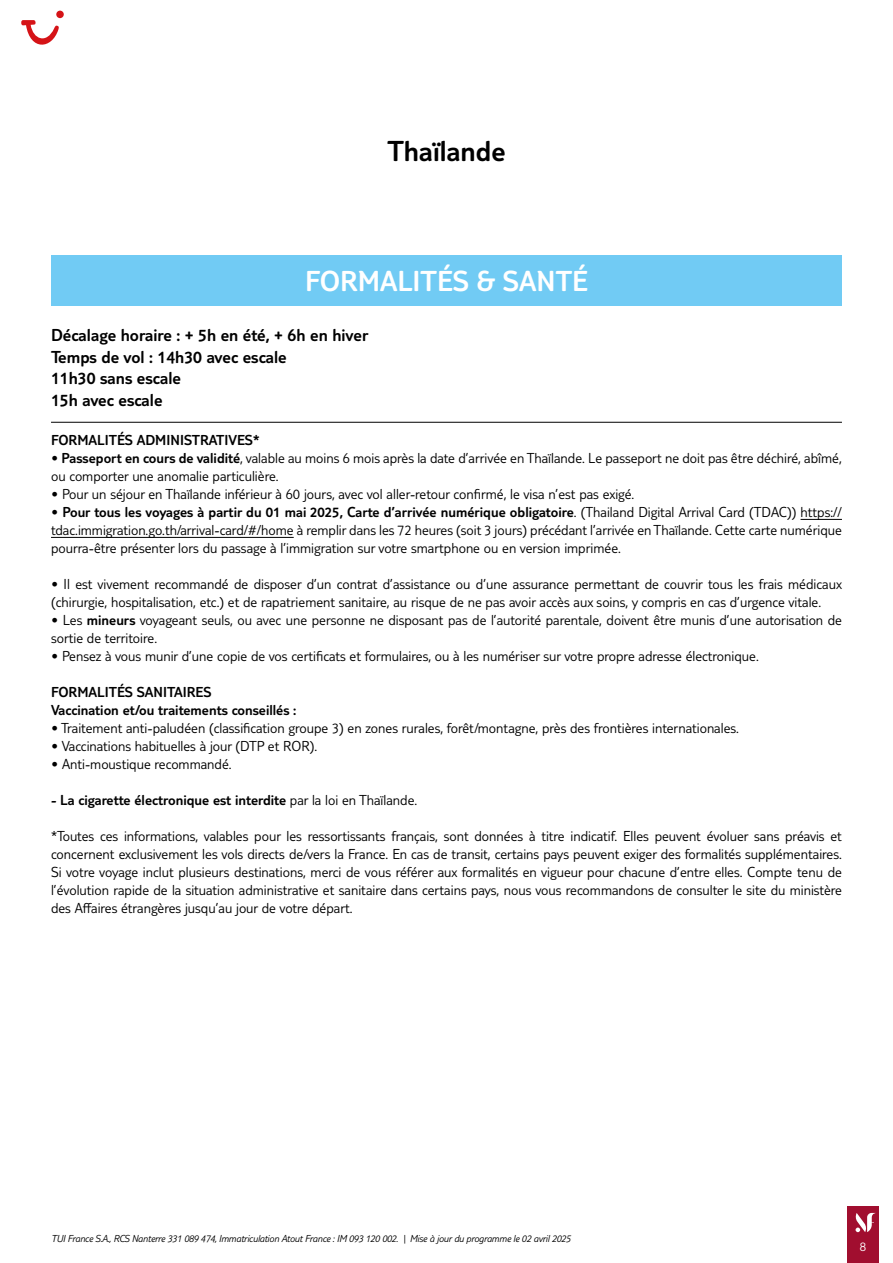
<style>
.page{position:relative;width:893px;height:1263px;background:#fff}
.page>*{position:absolute;margin:0;border:0;box-sizing:border-box;transform-origin:0 0}
.t1{font:300 30px "TUI Type";color:#fff}
.t2{font:300 30px "TUI Type";color:#000}
.t3{font:300 18px/21.6px "TUI Type";color:#000}
.t4{font:300 15px/18px "TUI Type";color:#000}
.t5{font:300 15px/18px "TUI Type";color:#000}
.t6{font:300 13.5px "TUI Type";color:#fff}
.t7{font:italic 300 10.5px "TUI Type";letter-spacing:-.02em;color:#000}
.s1{font-style:inherit}
</style>
<div class="page">
<div style="left:847px;top:1206px;width:32px;height:57px;background:#a10e2f"></div>
<svg style="left:855px;top:1213px;width:21px;height:19px"></svg>
<hr style="left:51px;top:422px;width:791px;height:1px;background:#000">
<hr style="left:800px;top:519px;width:42px;height:1px;background:#000">
<hr style="left:51px;top:537px;width:243px;height:1px;background:#000">
<div style="left:51px;top:255px;width:791px;height:51px;background:#71cbf4"></div>
<svg style="left:21px;top:20px;width:38px;height:25px"></svg>
<div style="left:56px;top:11px;width:8px;height:7px;background:#d51317;border-radius:50%"></div>
<h1 class="t2" style="left:387px;top:134px;width:120px">Thaïlande</h1>
<h1 class="t1" style="left:305px;top:263px;width:284px">FORMALITÉS &amp; SANTÉ</h1>
<p class="t3" style="left:51px;top:324px;width:319px">Décalage horaire : + 5h en été, + 6h en hiver<br>Temps de vol : 14h30 avec escale<br>11h30 sans escale<br>15h avec escale</p>
<p class="t5" style="left:51px;top:431px;width:210px">FORMALITÉS ADMINISTRATIVES*</p>
<p class="t4" style="left:51px;top:449px;width:792px">• <span class="s1">Passeport en cours de validité</span>, valable au moins 6 mois après la date d’arrivée en Thaïlande. Le passeport ne doit pas être déchiré, abîmé, ou comporter une anomalie particulière.</p>
<p class="t4" style="left:51px;top:485px;width:585px">• Pour un séjour en Thaïlande inférieur à 60 jours, avec vol aller-retour confirmé, le visa n’est pas exigé.</p>
<p class="t4" style="left:51px;top:503px;width:792px;text-align:justify">• <span class="s1">Pour tous les voyages à partir du 01 mai 2025, Carte d’arrivée numérique obligatoire</span>. (Thailand Digital Arrival Card (TDAC)) https:// tdac.immigration.go.th/arrival-card/#/home à remplir dans les 72 heures (soit 3 jours) précédant l’arrivée en Thaïlande. Cette carte numérique pourra-être présenter lors du passage à l’immigration sur votre smartphone ou en version imprimée.</p>
<p class="t4" style="left:51px;top:575px;width:792px">• Il est vivement recommandé de disposer d’un contrat d’assistance ou d’une assurance permettant de couvrir tous les frais médicaux (chirurgie, hospitalisation, etc.) et de rapatriement sanitaire, au risque de ne pas avoir accès aux soins, y compris en cas d’urgence vitale.</p>
<p class="t4" style="left:51px;top:611px;width:792px">• Les <span class="s1">mineurs</span> voyageant seuls, ou avec une personne ne disposant pas de l’autorité parentale, doivent être munis d’une autorisation de sortie de territoire.</p>
<p class="t4" style="left:51px;top:647px;width:709px">• Pensez à vous munir d’une copie de vos certificats et formulaires, ou à les numériser sur votre propre adresse électronique.</p>
<p class="t5" style="left:51px;top:683px;width:247px">FORMALITÉS SANITAIRES<br>Vaccination et/ou traitements conseillés :</p>
<p class="t4" style="left:51px;top:719px;width:689px">• Traitement anti-paludéen (classification groupe 3) en zones rurales, forêt/montagne, près des frontières internationales.</p>
<p class="t4" style="left:51px;top:737px;width:268px">• Vaccinations habituelles à jour (DTP et ROR).</p>
<p class="t4" style="left:51px;top:755px;width:182px">• Anti-moustique recommandé.</p>
<p class="t5" style="left:51px;top:791px;width:368px">- La cigarette électronique est interdite <span class="s1">par la loi en Thaïlande.</span></p>
<p class="t4" style="left:51px;top:827px;width:792px;text-align:justify">*Toutes ces informations, valables pour les ressortissants français, sont données à titre indicatif. Elles peuvent évoluer sans préavis et concernent exclusivement les vols directs de/vers la France. En cas de transit, certains pays peuvent exiger des formalités supplémentaires.<br>Si votre voyage inclut plusieurs destinations, merci de vous référer aux formalités en vigueur pour chacune d’entre elles. Compte tenu de l’évolution rapide de la situation administrative et sanitaire dans certains pays, nous vous recommandons de consulter le site du ministère des Affaires étrangères jusqu’au jour de votre départ.</p>
<p class="t7" style="left:51px;top:1232px;width:521px">TUI France S.A., RCS Nanterre 331 089 474, Immatriculation Atout France : IM 093 120 002. | Mise à jour du programme le 02 avril 2025</p>
<p class="t6" style="left:860px;top:1239px;width:8px">8</p>
</div>
